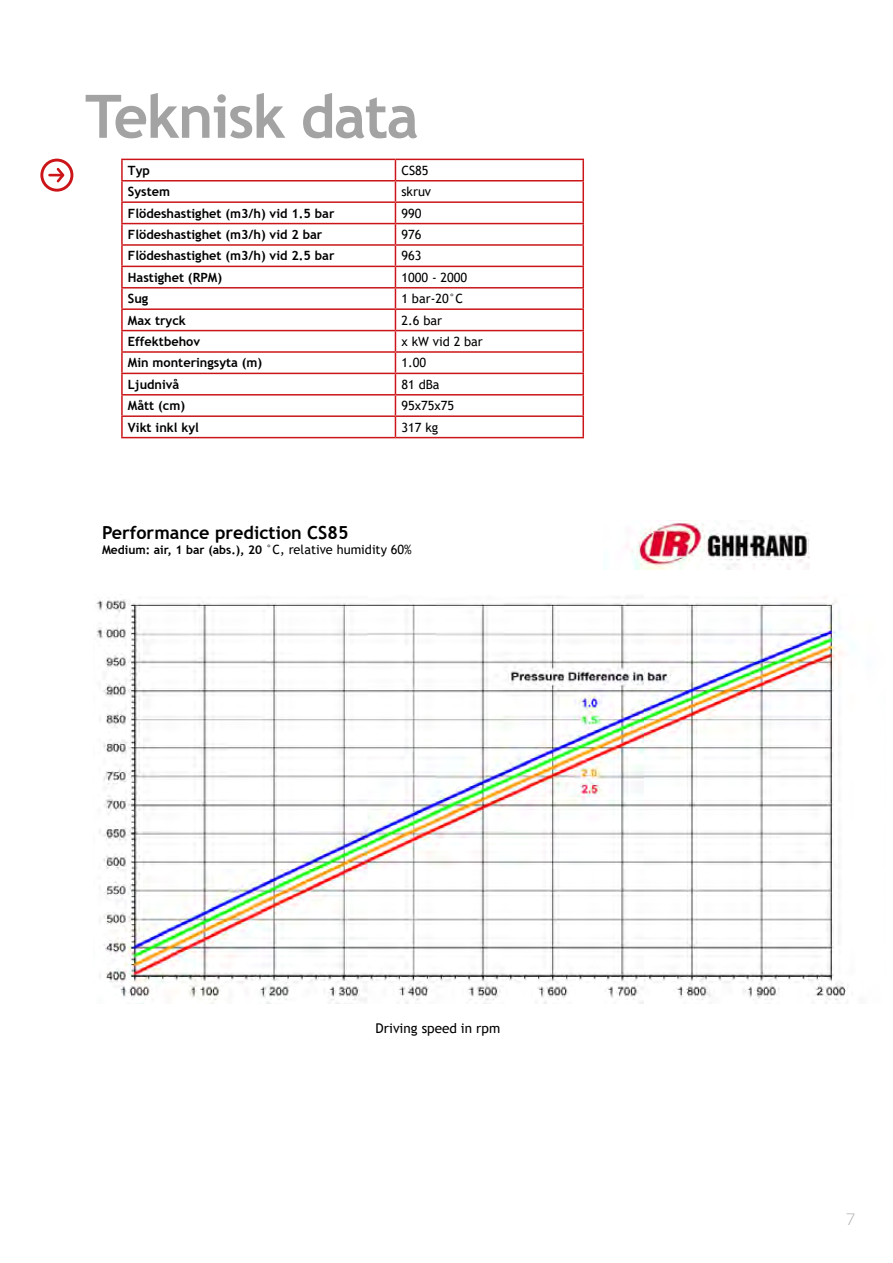
<style>
.page{position:relative;width:893px;height:1263px;background:#fff}
.page>*{position:absolute;margin:0;border:0;box-sizing:border-box;transform-origin:0 0}
.t1{font:700 60px "Trebuchet MS";letter-spacing:-.025em;color:#a3a3a3}
.t2{font:700 18px "Trebuchet MS";color:#000}
.t3{font:300 16.5px "Sansation";color:#b3b2b2}
.t4{font:13.5px "Trebuchet MS";color:#000}
.t5{font:700 12.75px "Trebuchet MS";color:#000}
.t6{font:12.75px "Trebuchet MS";color:#000}
.t7{font:700 12px "Trebuchet MS";color:#000}
.s1{font-weight:400;font-size:12.75px}
</style>
<div class="page">
<div style="left:40px;top:159px;width:33px;height:33px;border:3px solid #cb1518;border-radius:50%"></div>
<svg style="left:50px;top:165px;width:17px;height:20px"></svg>
<hr style="left:121px;top:159px;width:274px;height:1px;background:#cb1518">
<hr style="left:121px;top:160px;width:2px;height:20px;background:#cb1518">
<hr style="left:395px;top:159px;width:189px;height:1px;background:#cb1518">
<hr style="left:582px;top:160px;width:2px;height:20px;background:#cb1518">
<hr style="left:121px;top:180px;width:274px;height:1px;background:#cb1518">
<hr style="left:121px;top:181px;width:2px;height:20px;background:#cb1518">
<hr style="left:395px;top:180px;width:189px;height:1px;background:#cb1518">
<hr style="left:582px;top:181px;width:2px;height:20px;background:#cb1518">
<hr style="left:121px;top:201px;width:274px;height:2px;background:#cb1518">
<hr style="left:121px;top:203px;width:2px;height:20px;background:#cb1518">
<hr style="left:395px;top:201px;width:189px;height:2px;background:#cb1518">
<hr style="left:582px;top:203px;width:2px;height:20px;background:#cb1518">
<hr style="left:121px;top:223px;width:274px;height:1px;background:#cb1518">
<hr style="left:121px;top:224px;width:2px;height:20px;background:#cb1518">
<hr style="left:395px;top:223px;width:189px;height:1px;background:#cb1518">
<hr style="left:582px;top:224px;width:2px;height:20px;background:#cb1518">
<hr style="left:121px;top:244px;width:274px;height:2px;background:#cb1518">
<hr style="left:121px;top:246px;width:2px;height:20px;background:#cb1518">
<hr style="left:395px;top:244px;width:189px;height:2px;background:#cb1518">
<hr style="left:582px;top:246px;width:2px;height:20px;background:#cb1518">
<hr style="left:121px;top:266px;width:274px;height:1px;background:#cb1518">
<hr style="left:121px;top:267px;width:2px;height:20px;background:#cb1518">
<hr style="left:395px;top:266px;width:189px;height:1px;background:#cb1518">
<hr style="left:582px;top:267px;width:2px;height:20px;background:#cb1518">
<hr style="left:121px;top:287px;width:274px;height:2px;background:#cb1518">
<svg style="left:121px;top:289px;width:2px;height:19px"></svg>
<hr style="left:395px;top:287px;width:189px;height:2px;background:#cb1518">
<svg style="left:582px;top:289px;width:2px;height:19px"></svg>
<hr style="left:121px;top:308px;width:274px;height:2px;background:#cb1518">
<hr style="left:121px;top:310px;width:2px;height:20px;background:#cb1518">
<hr style="left:395px;top:308px;width:189px;height:2px;background:#cb1518">
<hr style="left:582px;top:310px;width:2px;height:20px;background:#cb1518">
<hr style="left:121px;top:330px;width:274px;height:1px;background:#cb1518">
<hr style="left:121px;top:331px;width:2px;height:20px;background:#cb1518">
<hr style="left:395px;top:330px;width:189px;height:1px;background:#cb1518">
<hr style="left:582px;top:331px;width:2px;height:20px;background:#cb1518">
<hr style="left:121px;top:351px;width:274px;height:2px;background:#cb1518">
<hr style="left:121px;top:353px;width:2px;height:20px;background:#cb1518">
<hr style="left:395px;top:351px;width:189px;height:2px;background:#cb1518">
<hr style="left:582px;top:353px;width:2px;height:20px;background:#cb1518">
<hr style="left:121px;top:373px;width:274px;height:1px;background:#cb1518">
<hr style="left:121px;top:374px;width:2px;height:20px;background:#cb1518">
<hr style="left:395px;top:373px;width:189px;height:1px;background:#cb1518">
<hr style="left:582px;top:374px;width:2px;height:20px;background:#cb1518">
<hr style="left:121px;top:394px;width:274px;height:2px;background:#cb1518">
<svg style="left:121px;top:396px;width:2px;height:19px"></svg>
<hr style="left:395px;top:394px;width:189px;height:2px;background:#cb1518">
<svg style="left:582px;top:396px;width:2px;height:19px"></svg>
<hr style="left:121px;top:415px;width:274px;height:2px;background:#cb1518">
<hr style="left:121px;top:417px;width:2px;height:20px;background:#cb1518">
<hr style="left:395px;top:415px;width:189px;height:2px;background:#cb1518">
<svg style="left:395px;top:160px;width:1px;height:277px"></svg>
<hr style="left:582px;top:417px;width:2px;height:20px;background:#cb1518">
<hr style="left:121px;top:437px;width:274px;height:1px;background:#cb1518">
<hr style="left:395px;top:437px;width:189px;height:1px;background:#cb1518">
<img style="left:96px;top:597px;width:750px;height:406px">
<img style="left:626px;top:520px;width:183px;height:49px">
<h1 class="t1" style="left:85px;top:79px;width:335px">Teknisk data</h1>
<p class="t5" style="left:128px;top:162px;width:24px">Typ</p>
<p class="t6" style="left:401px;top:162px;width:29px">CS85</p>
<p class="t5" style="left:128px;top:184px;width:44px">System</p>
<p class="t6" style="left:401px;top:184px;width:31px">skruv</p>
<p class="t5" style="left:128px;top:205px;width:208px">Flödeshastighet (m3/h) vid 1.5 bar</p>
<p class="t6" style="left:401px;top:205px;width:22px">990</p>
<p class="t5" style="left:128px;top:226px;width:196px">Flödeshastighet (m3/h) vid 2 bar</p>
<p class="t6" style="left:401px;top:226px;width:22px">976</p>
<p class="t5" style="left:128px;top:248px;width:208px">Flödeshastighet (m3/h) vid 2.5 bar</p>
<p class="t6" style="left:401px;top:248px;width:22px">963</p>
<p class="t5" style="left:128px;top:269px;width:96px">Hastighet (RPM)</p>
<p class="t6" style="left:401px;top:269px;width:67px">1000 - 2000</p>
<p class="t5" style="left:128px;top:291px;width:22px">Sug</p>
<p class="t6" style="left:401px;top:291px;width:63px">1 bar-20°C</p>
<p class="t5" style="left:128px;top:312px;width:59px">Max tryck</p>
<p class="t6" style="left:401px;top:312px;width:42px">2.6 bar</p>
<p class="t5" style="left:128px;top:333px;width:74px">Effektbehov</p>
<p class="t6" style="left:401px;top:333px;width:83px">x kW vid 2 bar</p>
<p class="t5" style="left:128px;top:355px;width:136px">Min monteringsyta (m)</p>
<p class="t6" style="left:401px;top:355px;width:26px">1.00</p>
<p class="t5" style="left:128px;top:376px;width:53px">Ljudnivå</p>
<p class="t6" style="left:401px;top:376px;width:40px">81 dBa</p>
<p class="t5" style="left:128px;top:398px;width:59px">Mått (cm)</p>
<p class="t6" style="left:401px;top:398px;width:54px">95x75x75</p>
<p class="t5" style="left:128px;top:419px;width:73px">Vikt inkl kyl</p>
<p class="t6" style="left:401px;top:419px;width:38px">317 kg</p>
<h2 class="t2" style="left:102px;top:521px;width:248px">Performance prediction CS85</h2>
<p class="t7" style="left:102px;top:543px;width:311px">Medium: air, 1 bar (abs.), 20 <span class="s1">°C, relative humidity 60%</span></p>
<p class="t4" style="left:376px;top:1020px;width:126px">Driving speed in rpm</p>
<p class="t3" style="left:846px;top:1210px;width:11px">7</p>
</div>
